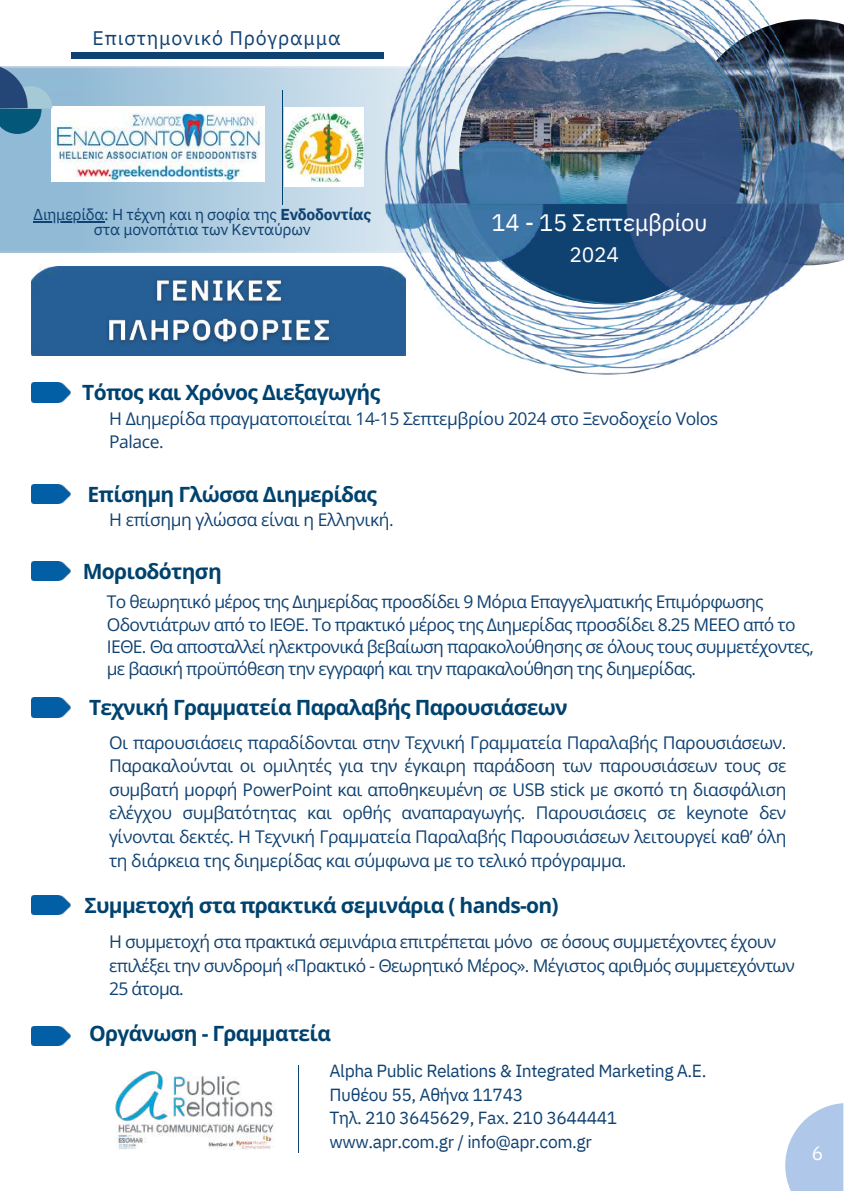
<style>
.page{position:relative;width:844px;height:1191px;background:#fff}
.page>*{position:absolute;margin:0;border:0;box-sizing:border-box;transform-origin:0 0}
.t1{font:23.8px "IBM Plex Sans";letter-spacing:-.015em;color:#fff}
.t2{font:700 21px "Open Sans";letter-spacing:-.035em;color:#00426e}
.t3{font:21px "IBM Plex Sans";color:#fff}
.t4{font:19.6px "IBM Plex Sans";letter-spacing:.045em;color:#0f4171}
.t5{font:19.25px "IBM Plex Sans";color:#fff}
.t6{font:17.5px/23.6px "Open Sans";letter-spacing:-.04em;color:#0f4171}
.t7{font:17.5px/23.6px "IBM Plex Sans";letter-spacing:-.025em;color:#0f4171}
.t8{font:15.75px/15.8px "IBM Plex Sans";letter-spacing:-.015em;color:#0f4171;text-align:center}
.s1{font-weight:700}
</style>
<div class="page">
<svg style="left:785px;top:1103px;width:58px;height:87px"></svg>
<img style="left:115px;top:1070px;width:160px;height:80px">
<hr style="left:298px;top:1064px;width:1px;height:88px;background:#0f4171">
<img style="left:0;top:66px;width:376px;height:187px">
<div style="left:71px;top:52px;width:312px;height:6px;background:#0f4171"></div>
<hr style="left:282px;top:90px;width:1px;height:115px;background:#00426e">
<hr style="left:33px;top:221px;width:71px;height:1px;background:#0f4171">
<img style="left:376px;top:0;width:468px;height:375px">
<img style="left:52px;top:107px;width:212px;height:75px">
<img style="left:285px;top:108px;width:79px;height:78px">
<svg style="left:0;top:66px;width:28px;height:20px"></svg>
<svg style="left:0;top:86px;width:52px;height:48px;background:#4a809f"></svg>
<div style="left:32px;top:266px;width:374px;height:89px;background:#265f96"></div>
<img style="left:99px;top:271px;width:240px;height:79px">
<img style="left:32px;top:382px;width:39px;height:20px">
<img style="left:32px;top:484px;width:39px;height:20px">
<img style="left:32px;top:561px;width:39px;height:20px">
<img style="left:32px;top:697px;width:39px;height:20px">
<img style="left:32px;top:895px;width:39px;height:19px">
<img style="left:32px;top:1026px;width:39px;height:20px">
<p class="t4" style="left:92px;top:25px;width:250px">Eπιστημονικό Πρόγραμμα</p>
<p class="t8" style="left:33px;top:206px;width:340px">Διημερίδα: Η τέχνη και η σοφία της <span class="s1">Ενδοδοντίας </span>στα μονοπάτια των Κενταύρων</p>
<h1 class="t1" style="left:492px;top:206px;width:217px">14 - 15 Σεπτεμβρίου</h1>
<p class="t3" style="left:570px;top:241px;width:51px">2024</p>
<p class="t2" style="left:82px;top:378px;width:299px">Τόπος και Χρόνος Διεξαγωγής</p>
<p class="t6" style="left:109px;top:406px;width:611px">Η Διημερίδα πραγματοποιείται 14-15 Σεπτεμβρίου 2024 στο Ξενοδοχείο Volos<br>Palace.</p>
<p class="t2" style="left:88px;top:479px;width:291px">Επίσημη Γλώσσα Διημερίδας</p>
<p class="t6" style="left:109px;top:507px;width:286px">Η επίσημη γλώσσα είναι η Ελληνική.</p>
<p class="t2" style="left:83px;top:556px;width:141px">Μοριοδότηση</p>
<p class="t6" style="left:107px;top:590px;width:709px;line-height:22.4px">Το θεωρητικό μέρος της Διημερίδας προσδίδει 9 Μόρια Επαγγελματικής Επιμόρφωσης Οδοντιάτρων από το ΙΕΘΕ. Το πρακτικό μέρος της Διημερίδας προσδίδει 8.25 ΜΕΕΟ από το ΙΕΘΕ. Θα αποσταλλεί ηλεκτρονικά βεβαίωση παρακολούθησης σε όλους τους συμμετέχοντες, με βασική προϋπόθεση την εγγραφή και την παρακαλούθηση της διημερίδας.</p>
<p class="t2" style="left:89px;top:693px;width:480px">Τεχνική Γραμματεία Παραλαβής Παρουσιάσεων</p>
<p class="t6" style="left:109px;top:730px;width:679px;text-align:justify">Οι παρουσιάσεις παραδίδονται στην Τεχνική Γραμματεία Παραλαβής Παρουσιάσεων.<br>Παρακαλούνται οι ομιλητές για την έγκαιρη παράδοση των παρουσιάσεων τους σε συμβατή μορφή PowerPoint και αποθηκευμένη σε USB stick με σκοπό τη διασφάλιση ελέγχου συμβατότητας και ορθής αναπαραγωγής. Παρουσιάσεις σε keynote δεν γίνονται δεκτές. Η Τεχνική Γραμματεία Παραλαβής Παρουσιάσεων λειτουργεί καθ’ όλη τη διάρκεια της διημερίδας και σύμφωνα με το τελικό πρόγραμμα.</p>
<p class="t2" style="left:84px;top:890px;width:476px">Συμμετοχή στα πρακτικά σεμινάρια ( hands-on)</p>
<p class="t6" style="left:109px;top:929px;width:687px">H συμμετοχή στα πρακτικά σεμινάρια επιτρέπεται μόνο σε όσους συμμετέχοντες έχουν επιλέξει την συνδρομή «Πρακτικό - Θεωρητικό Μέρος». Μέγιστος αριθμός συμμετεχόντων<br>25 άτομα.</p>
<p class="t2" style="left:89px;top:1019px;width:243px">Οργάνωση - Γραμματεία</p>
<p class="t7" style="left:330px;top:1058px;width:378px">Alpha Public Relations &amp; Integrated Marketing A.E.<br>Πυθέου 55, Αθήνα 11743<br>Τηλ. 210 3645629, Fax. 210 3644441 www.apr.com.gr / info@apr.com.gr</p>
<p class="t5" style="left:812px;top:1139px;width:13px">6</p>
</div>
